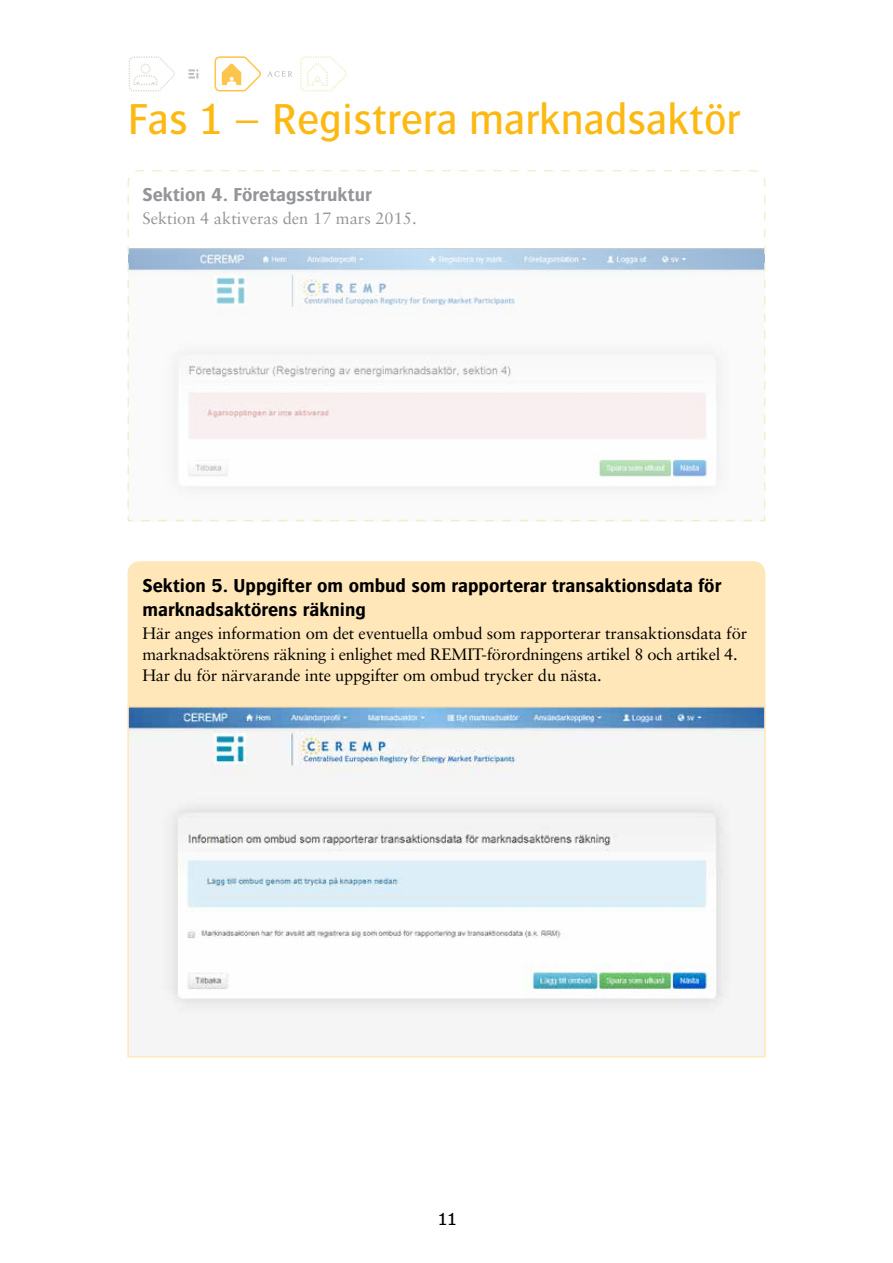
<style>
.page{position:relative;width:893px;height:1263px;background:#fff}
.page>*{position:absolute;margin:0;border:0;box-sizing:border-box;transform-origin:0 0}
.t1{font:500 45px "Bosis Std";color:#fdb913}
.t2{font:700 19.5px/24px "Bosis Std";color:#000}
.t3{font:700 19.5px "Bosis Std";color:#939598}
.t4{font:500 18px "Bosis Std";color:#000}
.t5{font:16.5px/21px "Sabon LT Std";letter-spacing:-.01em;color:#000}
.t6{font:16.5px "Sabon LT Std";color:#939598}
</style>
<div class="page">
<div style="left:127px;top:561px;width:639px;height:497px;background:#ffe7b9"></div>
<img style="left:130px;top:708px;width:633px;height:347px">
<svg style="left:127px;top:170px;width:639px;height:352px"></svg>
<svg style="left:300px;top:56px;width:47px;height:36px"></svg>
<svg style="left:128px;top:56px;width:47px;height:36px"></svg>
<svg style="left:214px;top:56px;width:79px;height:36px"></svg>
<svg style="left:189px;top:69px;width:9px;height:10px"></svg>
<h1 class="t1" style="left:128px;top:95px;width:614px">Fas 1 – Registrera marknadsaktör</h1>
<p class="t3" style="left:142px;top:183px;width:231px">Sektion 4. Företagsstruktur</p>
<p class="t6" style="left:142px;top:208px;width:276px">Sektion 4 aktiveras den 17 mars 2015.</p>
<p class="t2" style="left:142px;top:573px;width:580px">Sektion 5. Uppgifter om ombud som rapporterar transaktionsdata för marknadsaktörens räkning</p>
<p class="t5" style="left:142px;top:623px;width:606px">Här anges information om det eventuella ombud som rapporterar transaktionsdata för marknadsaktörens räkning i enlighet med REMIT-förordningens artikel 8 och artikel 4.<br>Har du för närvarande inte uppgifter om ombud trycker du nästa.</p>
<p class="t4" style="left:438px;top:1209px;width:20px">11</p>
</div>
